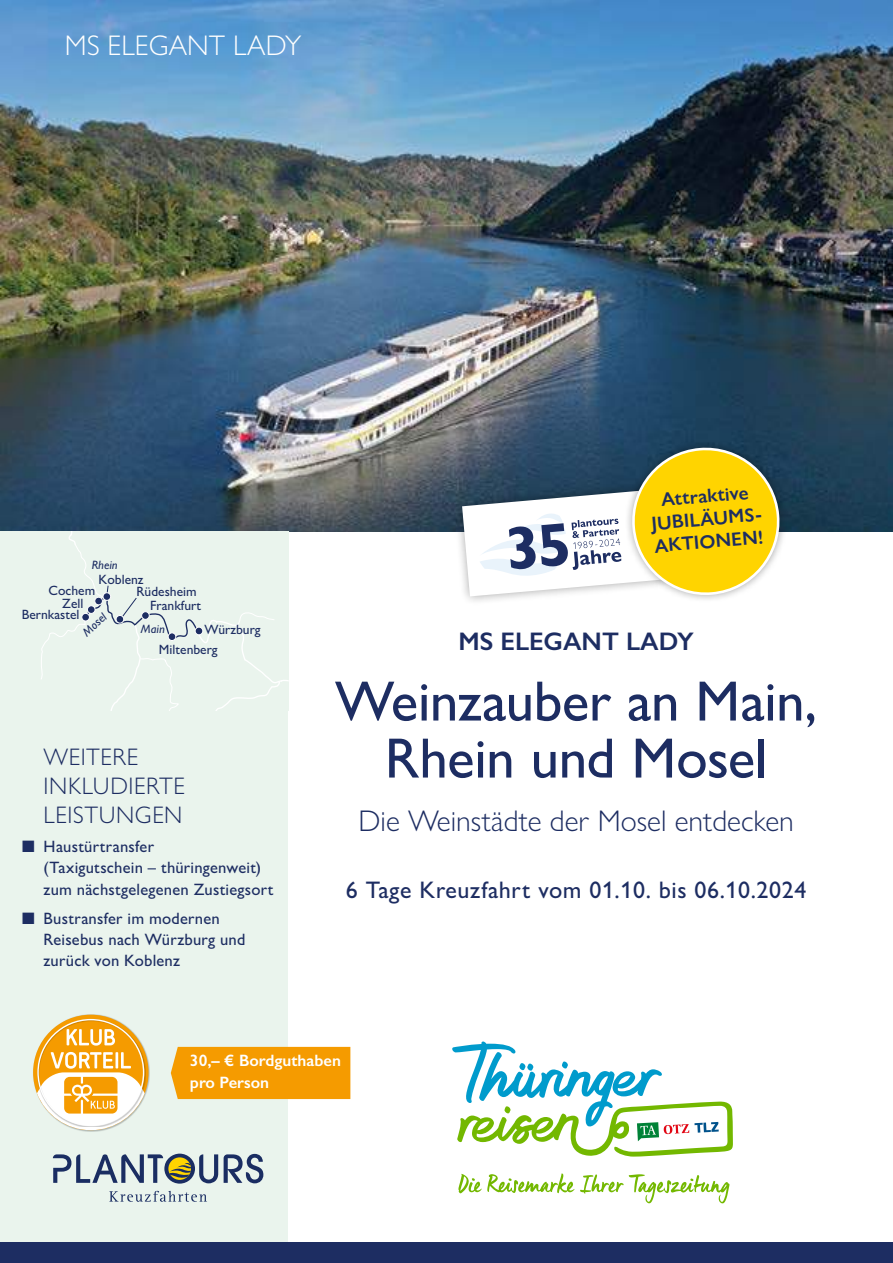
<style>
.page{position:relative;width:893px;height:1263px;background:#fff}
.page>*{position:absolute;margin:0;border:0;box-sizing:border-box;transform-origin:0 0}
.t1{font:500 57px/57px "Gill Sans Nova";letter-spacing:-.01em;color:#1d2d62;text-align:center}
.t2{font:300 30px "Gill Sans Nova";color:#1d2d62}
.t3{font:300 28.5px "Gill Sans Nova";color:#fff}
.t4{font:600 25.5px "Gill Sans";color:#1d2d62}
.t5{font:500 24px "Gill Sans Nova";letter-spacing:.025em;color:#1d2d62}
.t6{font:300 24px/28.8px "Gill Sans Nova";letter-spacing:.025em;color:#1d2d62}
.t7{font:600 19.2px/22.8px "Gill Sans Nova";color:#1d2d62;text-align:center}
.t8{font:500 16.5px/21px "Gill Sans Nova";letter-spacing:.015em;color:#1d2d62}
.t9{font:600 16.5px/21.9px "Gill Sans";color:#fff}
.t10{font:500 13.5px/20.7px "Gill Sans Nova";color:#1d2d62}
.t11{font:italic 500 12.15px "Gill Sans Nova";color:#1d2d62}
</style>
<div class="page">
<div style="left:0;top:711px;width:288px;height:552px;background:#eaf4ed"></div>
<svg style="left:458px;top:1173px;width:271px;height:30px"></svg>
<svg style="left:452px;top:1041px;width:281px;height:116px"></svg>
<img style="left:0;top:0;width:893px;height:531px">
<div style="left:0;top:1242px;width:893px;height:21px;background:#1d2d62"></div>
<svg style="left:224px;top:1154px;width:39px;height:29px"></svg>
<svg style="left:53px;top:1153px;width:165px;height:30px"></svg>
<svg style="left:109px;top:1191px;width:98px;height:11px"></svg>
<div style="left:0;top:531px;width:288px;height:180px;background:#eaf4ed"></div>
<div style="left:103px;top:592px;width:8px;height:9px;background:#1d2d62;border:1px solid #fff;border-radius:50%"></div>
<div style="left:452px;top:479px;width:222px;height:126px;background:#000;opacity:.35"></div>
<div style="left:625px;top:440px;width:163px;height:164px;background:#000;opacity:.35"></div>
<svg style="left:462px;top:446px;width:319px;height:151px"></svg>
<div style="left:171px;top:1047px;width:179px;height:52px;background:#f59b00"></div>
<div style="left:32px;top:1014px;width:118px;height:117px;background:#000;opacity:.25"></div>
<svg style="left:33px;top:1015px;width:116px;height:115px"></svg>
<svg style="left:37px;top:1019px;width:108px;height:111px"></svg>
<h3 class="t3" style="left:65px;top:31px;width:238px">MS ELEGANT LADY</h3>
<p class="t11" style="left:92px;top:558px;width:28px">Rhein</p>
<p class="t10" style="left:99px;top:570px;width:46px">Koblenz</p>
<p class="t10" style="left:49px;top:582px;width:48px">Cochem</p>
<p class="t10" style="left:137px;top:583px;width:62px">Rüdesheim</p>
<p class="t10" style="left:159px;top:620px;width:103px;text-indent:45px">Würzburg<br>Miltenberg</p>
<p class="t10" style="left:62px;top:594px;width:23px">Zell</p>
<p class="t10" style="left:150px;top:597px;width:52px">Frankfurt</p>
<p class="t10" style="left:22px;top:605px;width:59px">Bernkastel</p>
<p class="t11" style="left:80px;top:628px;width:29px;rotate:-43deg">Mosel</p>
<p class="t11" style="left:141px;top:621px;width:25px">Main</p>
<h3 class="t6" style="left:44px;top:744px;width:143px">WEITERE<br>INKLUDIERTE<br>LEISTUNGEN</h3>
<p class="t8" style="left:44px;top:838px;width:232px;text-indent:-21px">■ Haustürtransfer<br>(Taxigutschein – thüringenweit) zum nächstgelegenen Zustiegsort</p>
<p class="t8" style="left:44px;top:909px;width:203px;text-indent:-21px">■ Bustransfer im modernen<br>Reisebus nach Würzburg und zurück von Koblenz</p>
<p class="t7" style="left:649px;top:490px;width:115px;rotate:-5deg">Attraktive<br>JUBILÄUMS-<br>AKTIONEN!</p>
<h3 class="t4" style="left:458px;top:631px;width:237px">MS ELEGANT LADY</h3>
<h1 class="t1" style="left:335px;top:678px;width:484px">Weinzauber an Main,<br>Rhein und Mosel</h1>
<h2 class="t2" style="left:359px;top:805px;width:437px">Die Weinstädte der Mosel entdecken</h2>
<h3 class="t5" style="left:346px;top:881px;width:462px">6 Tage Kreuzfahrt vom 01.10. bis 06.10.2024</h3>
<p class="t9" style="left:190px;top:1051px;width:153px">30,– € Bordguthaben pro Person</p>
</div>
